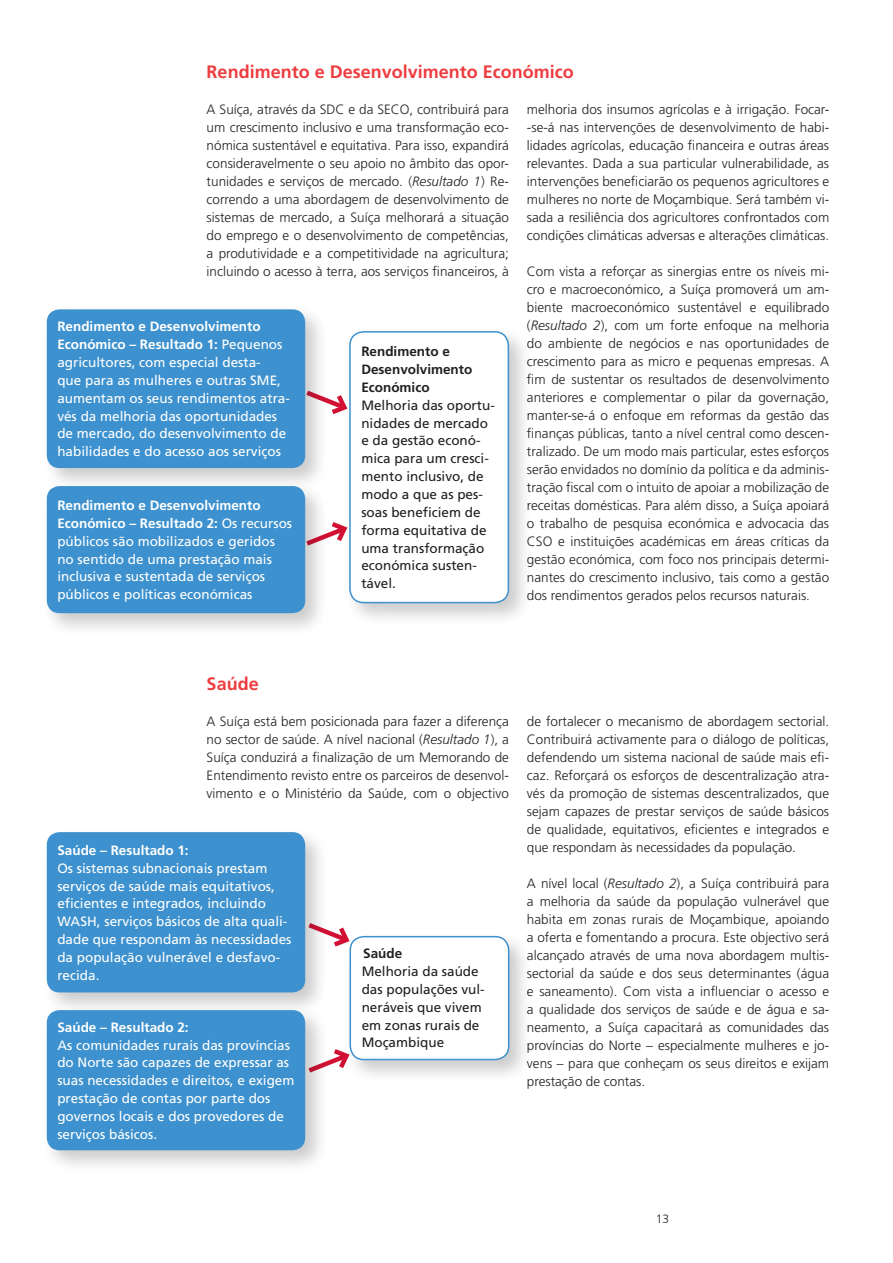
<style>
.page{position:relative;width:893px;height:1263px;background:#fff}
.page>*{position:absolute;margin:0;border:0;box-sizing:border-box;transform-origin:0 0}
._3_12_span_Zwischent{font:700 18px "Frutiger LT Pro";color:#ee3d40}
._4_Lauftext_9pt{font:300 13.5px/18px "Frutiger LT Pro";color:#231f20;text-align:justify}
.Box_blau{font:13.5px/17.9px "Frutiger LT Pro";color:#fff}
.Box_weiss{font:13.5px/17.9px "Frutiger LT Pro";color:#231f20}
.Box_weiss-2{font:700 13.5px/17.9px "Frutiger LT Pro";color:#231f20}
.Box_blau-2{font:700 13.5px "Frutiger LT Pro";color:#fff}
.t1{font:300 12px "Frutiger LT Pro";color:#231f20}
.s1{font-style:italic}
.s2{font-weight:700}
</style>
<div class="page">
<svg style="left:328px;top:395px;width:16px;height:19px"></svg>
<svg style="left:328px;top:522px;width:16px;height:19px"></svg>
<div style="left:41px;top:304px;width:287px;height:187px;background:#231f20;opacity:.23"></div>
<div style="left:47px;top:309px;width:258px;height:159px;background:#3d91ce;border-radius:13px"></div>
<div style="left:41px;top:481px;width:287px;height:155px;background:#231f20;opacity:.23"></div>
<div style="left:47px;top:486px;width:258px;height:127px;background:#3d91ce;border-radius:13px"></div>
<div style="left:344px;top:326px;width:188px;height:301px;background:#231f20;opacity:.23"></div>
<div style="left:350px;top:332px;width:158px;height:270px;background:#fff;border-radius:14px"></div>
<div style="left:349px;top:331px;width:160px;height:272px;border:2px solid #3d91ce;border-radius:14px"></div>
<svg style="left:328px;top:927px;width:17px;height:20px"></svg>
<svg style="left:328px;top:1049px;width:16px;height:19px"></svg>
<div style="left:41px;top:827px;width:287px;height:189px;background:#231f20;opacity:.23"></div>
<div style="left:47px;top:832px;width:258px;height:160px;background:#3d91ce;border-radius:13px"></div>
<div style="left:41px;top:1005px;width:287px;height:168px;background:#231f20;opacity:.23"></div>
<div style="left:47px;top:1010px;width:258px;height:140px;background:#3d91ce;border-radius:13px"></div>
<div style="left:344px;top:930px;width:189px;height:153px;background:#231f20;opacity:.23"></div>
<div style="left:350px;top:937px;width:159px;height:122px;background:#fff;border-radius:14px"></div>
<div style="left:350px;top:936px;width:159px;height:124px;border:2px solid #3d91ce;border-radius:14px"></div>
<p class="_3_12_span_Zwischent" style="left:207px;top:61px;width:369px">Rendimento e Desenvolvimento Económico</p>
<p class="_4_Lauftext_9pt" style="left:207px;top:100px;width:304px">A Suíça, através da SDC e da SECO, contribuirá para um crescimento inclusivo e uma transformação eco&shy;nómica sustentável e equitativa. Para isso, expandirá consideravelmente o seu apoio no âmbito das opor&shy;tunidades e serviços de mercado. (<span class="s1">Resultado 1</span>) Re&shy;correndo a uma abordagem de desenvolvimento de sistemas de mercado, a Suíça melhorará a situação do emprego e o desenvolvimento de competências, a produtividade e a competitividade na agricultura; incluindo o acesso à terra, aos serviços financeiros, à</p>
<p class="_4_Lauftext_9pt" style="left:527px;top:100px;width:304px">melhoria dos insumos agrícolas e à irrigação. Focar--se-á nas intervenções de desenvolvimento de habi&shy;lidades agrícolas, educação financeira e outras áreas relevantes. Dada a sua particular vulnerabilidade, as intervenções beneficiarão os pequenos agricultores e mulheres no norte de Moçambique. Será também vi&shy;sada a resiliência dos agricultores confrontados com condições climáticas adversas e alterações climáticas.</p>
<p class="_4_Lauftext_9pt" style="left:527px;top:262px;width:304px">Com vista a reforçar as sinergias entre os níveis mi&shy;cro e macroeconómico, a Suíça promoverá um am&shy;biente macroeconómico sustentável e equilibrado (<span class="s1">Resultado 2</span>), com um forte enfoque na melhoria do ambiente de negócios e nas oportunidades de crescimento para as micro e pequenas empresas. A fim de sustentar os resultados de desenvolvimento anteriores e complementar o pilar da governação, manter-se-á o enfoque em reformas da gestão das finanças públicas, tanto a nível central como descen&shy;tralizado. De um modo mais particular, estes esforços serão envidados no domínio da política e da adminis&shy;tração fiscal com o intuito de apoiar a mobilização de receitas domésticas. Para além disso, a Suíça apoiará o trabalho de pesquisa económica e advocacia das CSO e instituições académicas em áreas críticas da gestão económica, com foco nos principais determi&shy;nantes do crescimento inclusivo, tais como a gestão dos rendimentos gerados pelos recursos naturais.</p>
<p class="Box_blau" style="left:57px;top:318px;width:234px"><span class="s2">Rendimento e Desenvolvimento Económico – Resultado 1:</span> Pequenos agricultores, com especial desta-<br>que para as mulheres e outras SME, aumentam os seus rendimentos atra&shy;vés da melhoria das oportunidades de mercado, do desenvolvimento de habilidades e do acesso aos serviços</p>
<p class="Box_weiss-2" style="left:361px;top:343px;width:113px">Rendimento e<br>Desenvolvimento<br>Económico</p>
<p class="Box_weiss" style="left:361px;top:396px;width:135px">Melhoria das oportu&shy;nidades de mercado e da gestão econó&shy;mica para um cresci&shy;mento inclusivo, de modo a que as pes&shy;soas beneficiem de forma equitativa de uma transformação económica susten&shy;tável.</p>
<p class="Box_blau" style="left:57px;top:496px;width:236px"><span class="s2">Rendimento e Desenvolvimento Económico – Resultado 2:</span> Os recursos públicos são mobilizados e geridos no sentido de uma prestação mais inclusiva e sustentada de serviços públicos e políticas económicas</p>
<p class="_3_12_span_Zwischent" style="left:207px;top:673px;width:54px">Saúde</p>
<p class="_4_Lauftext_9pt" style="left:207px;top:712px;width:304px">A Suíça está bem posicionada para fazer a diferença no sector de saúde. A nível nacional (<span class="s1">Resultado 1</span>), a Suíça conduzirá a finalização de um Memorando de Entendimento revisto entre os parceiros de desenvol&shy;vimento e o Ministério da Saúde, com o objectivo</p>
<p class="_4_Lauftext_9pt" style="left:527px;top:712px;width:304px">de fortalecer o mecanismo de abordagem sectorial.<br>Contribuirá activamente para o diálogo de políticas, defendendo um sistema nacional de saúde mais efi&shy;caz. Reforçará os esforços de descentralização atra&shy;vés da promoção de sistemas descentralizados, que sejam capazes de prestar serviços de saúde básicos de qualidade, equitativos, eficientes e integrados e que respondam às necessidades da população.</p>
<p class="_4_Lauftext_9pt" style="left:527px;top:874px;width:304px">A nível local (<span class="s1">Resultado 2</span>), a Suíça contribuirá para a melhoria da saúde da população vulnerável que habita em zonas rurais de Moçambique, apoiando a oferta e fomentando a procura. Este objectivo será alcançado através de uma nova abordagem multis&shy;sectorial da saúde e dos seus determinantes (água e saneamento). Com vista a influenciar o acesso e a qualidade dos serviços de saúde e de água e sa&shy;neamento, a Suíça capacitará as comunidades das províncias do Norte – especialmente mulheres e jo&shy;vens – para que conheçam os seus direitos e exijam prestação de contas.</p>
<p class="Box_blau-2" style="left:57px;top:842px;width:133px">Saúde – Resultado 1:</p>
<p class="Box_blau" style="left:57px;top:859px;width:236px">Os sistemas subnacionais prestam serviços de saúde mais equitativos, eficientes e integrados, incluindo<br>WASH, serviços básicos de alta quali&shy;dade que respondam às necessidades da população vulnerável e desfavo&shy;recida.</p>
<p class="Box_weiss-2" style="left:363px;top:945px;width:41px">Saúde</p>
<p class="Box_weiss" style="left:362px;top:962px;width:125px">Melhoria da saúde das populações vul&shy;neráveis que vivem em zonas rurais de<br>Moçambique</p>
<p class="Box_blau-2" style="left:57px;top:1019px;width:133px">Saúde – Resultado 2:</p>
<p class="Box_blau" style="left:57px;top:1036px;width:239px">As comunidades rurais das províncias do Norte são capazes de expressar as suas necessidades e direitos, e exigem prestação de contas por parte dos governos locais e dos provedores de serviços básicos.</p>
<p class="t1" style="left:656px;top:1211px;width:15px">13</p>
</div>
